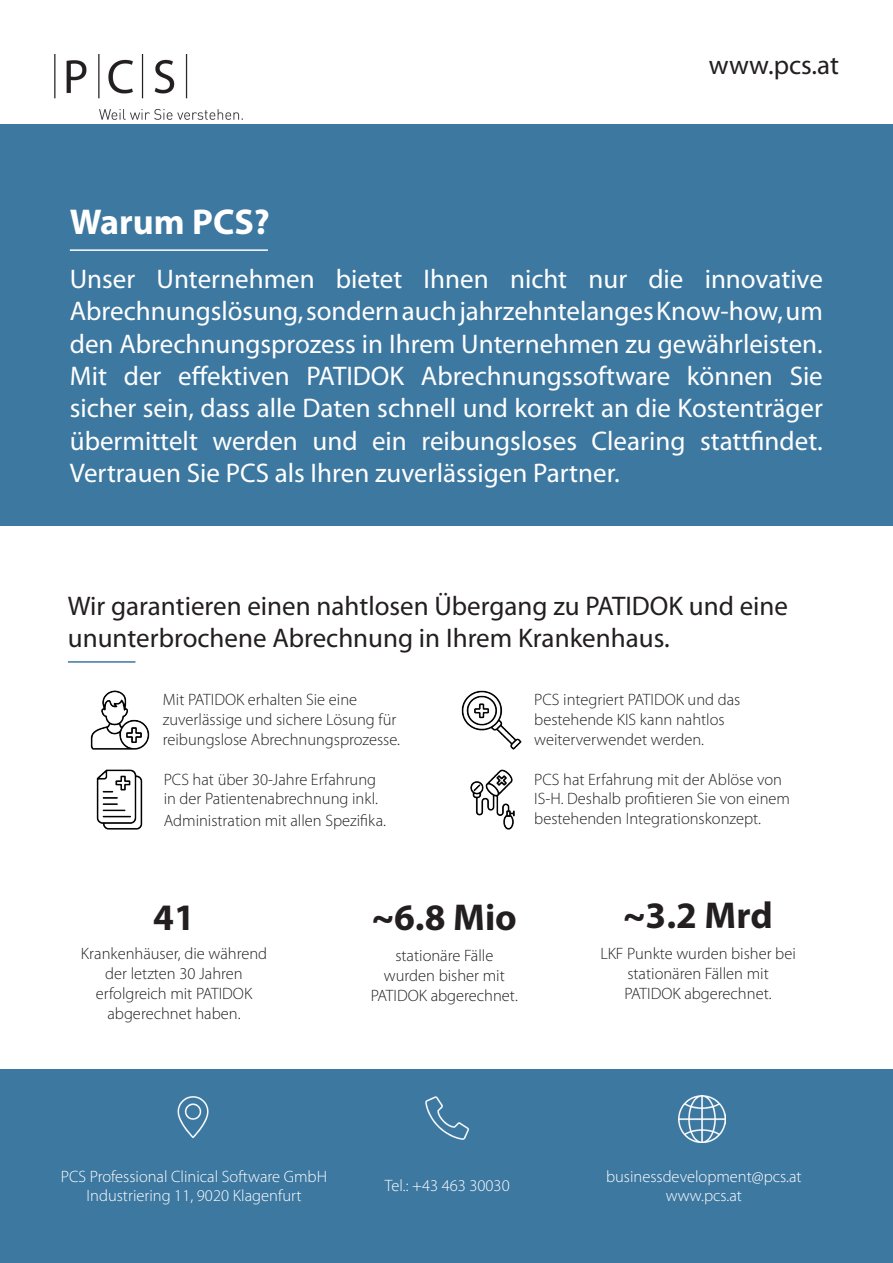
<style>
.page{position:relative;width:893px;height:1263px;background:#fff}
.page>*{position:absolute;margin:0;border:0;box-sizing:border-box;transform-origin:0 0}
.t1{font:700 37.5px "Myriad Pro";color:#231f20}
.t2{font:700 36px "Myriad Pro";color:#fff}
.t3{font:27px/32.4px "Myriad Pro";color:#fff;text-align:justify}
.t4{font:27px/32.4px "Myriad Pro";color:#231f20}
.t5{font:300 16.5px/19.8px "Myriad Pro";color:#231f20}
.t6{font:300 16.5px/19.8px "Myriad Pro";color:#fff;text-align:center}
</style>
<div class="page">
<div style="left:0;top:1069px;width:893px;height:194px;background:#3d78a1"></div>
<div style="left:0;top:124px;width:893px;height:402px;background:#3d78a1"></div>
<img style="left:54px;top:54px;width:189px;height:65px">
<hr style="left:68px;top:661px;width:67px;height:2px;background:#3d78a1">
<hr style="left:70px;top:249px;width:198px;height:2px;background:#fff">
<img style="left:425px;top:1096px;width:45px;height:44px">
<img style="left:678px;top:1095px;width:47px;height:47px">
<img style="left:177px;top:1096px;width:32px;height:43px">
<img style="left:90px;top:690px;width:60px;height:60px">
<img style="left:96px;top:769px;width:47px;height:61px">
<img style="left:461px;top:690px;width:61px;height:60px">
<img style="left:470px;top:769px;width:45px;height:61px">
<h3 class="t4" style="left:709px;top:49px;width:132px">www.pcs.at</h3>
<h2 class="t2" style="left:70px;top:198px;width:202px">Warum PCS?</h2>
<p class="t3" style="left:70px;top:262px;width:754px">Unser Unternehmen bietet Ihnen nicht nur die innovative Abrechnungslösung, sondern auch jahrzehntelanges Know-how, um den Abrechnungsprozess in Ihrem Unternehmen zu gewährleisten.<br>Mit der effektiven PATIDOK Abrechnungssoftware können Sie sicher sein, dass alle Daten schnell und korrekt an die Kostenträger übermittelt werden und ein reibungsloses Clearing stattfindet.<br>Vertrauen Sie PCS als Ihren zuverlässigen Partner.</p>
<h3 class="t4" style="left:68px;top:589px;width:722px">Wir garantieren einen nahtlosen Übergang zu PATIDOK und eine ununterbrochene Abrechnung in Ihrem Krankenhaus.</h3>
<p class="t5" style="left:163px;top:689px;width:239px">Mit PATIDOK erhalten Sie eine zuverlässige und sichere Lösung für reibungslose Abrechnungsprozesse.</p>
<p class="t5" style="left:164px;top:769px;width:216px">PCS hat über 30-Jahre Erfahrung in der Patientenabrechnung inkl.</p>
<p class="t5" style="left:164px;top:810px;width:224px">Administration mit allen Spezifika.</p>
<p class="t5" style="left:534px;top:689px;width:208px">PCS integriert PATIDOK und das bestehende KIS kann nahtlos weiterverwendet werden.</p>
<p class="t5" style="left:534px;top:769px;width:257px">PCS hat Erfahrung mit der Ablöse von<br>IS-H. Deshalb profitieren Sie von einem bestehenden Integrationskonzept.</p>
<h1 class="t1" style="left:153px;top:893px;width:43px">41</h1>
<h1 class="t1" style="left:372px;top:893px;width:147px">~6.8 Mio</h1>
<p class="t5" style="left:81px;top:944px;width:188px;text-align:center">Krankenhäuser, die während der letzten 30 Jahren erfolgreich mit PATIDOK abgerechnet haben.</p>
<p class="t5" style="left:371px;top:945px;width:149px;text-align:center">stationäre Fälle wurden bisher mit<br>PATIDOK abgerechnet.</p>
<h1 class="t1" style="left:623px;top:891px;width:151px">~3.2 Mrd</h1>
<p class="t5" style="left:600px;top:944px;width:197px;text-align:center">LKF Punkte wurden bisher bei stationären Fällen mit<br>PATIDOK abgerechnet.</p>
<p class="t6" style="left:61px;top:1166px;width:268px">PCS Professional Clinical Software GmbH<br>Industriering 11, 9020 Klagenfurt</p>
<p class="t6" style="left:385px;top:1176px;width:126px">Tel.: +43 463 30030</p>
<p class="t6" style="left:606px;top:1166px;width:197px">businessdevelopment@pcs.at www.pcs.at</p>
</div>
